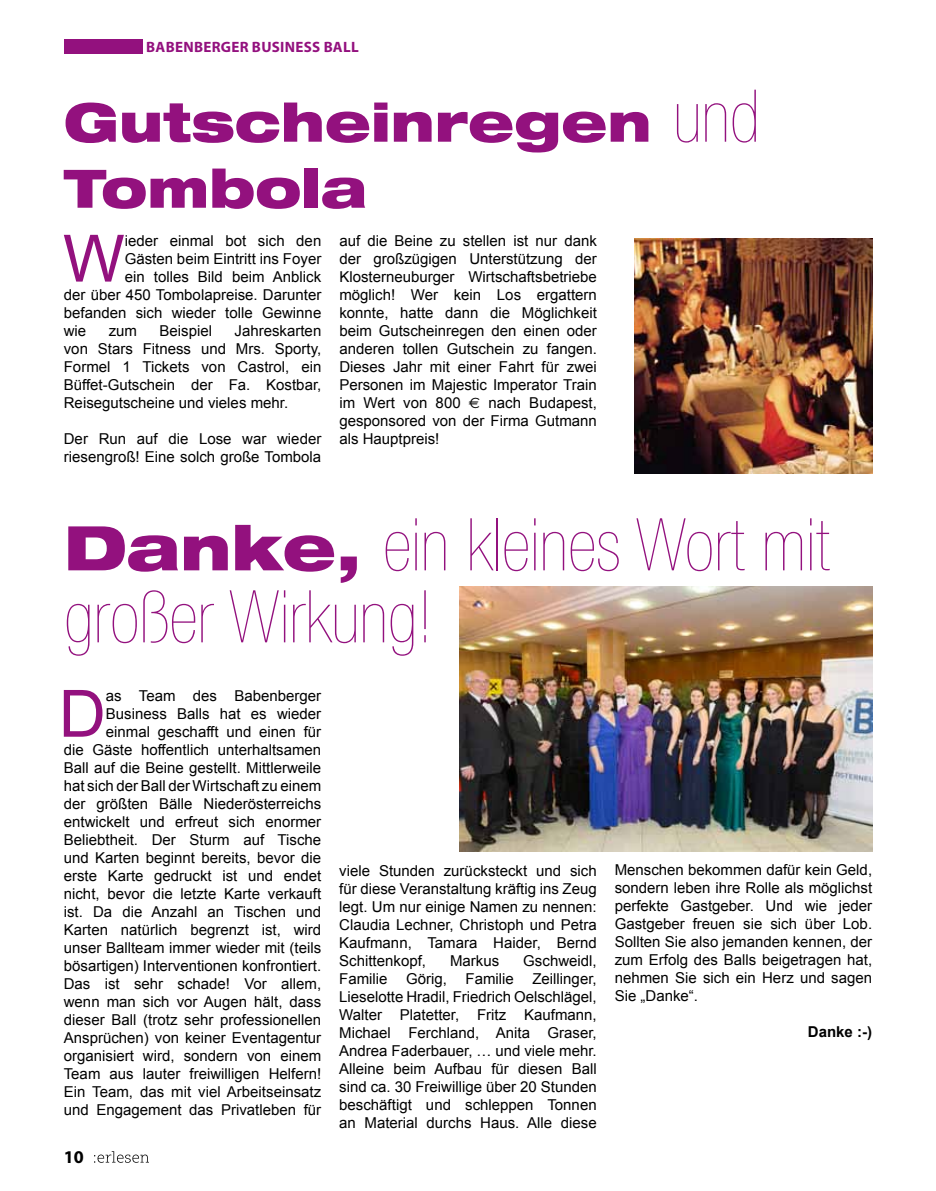
<style>
.page{position:relative;width:936px;height:1191px;background:#fff}
.page>*{position:absolute;margin:0;border:0;box-sizing:border-box;transform-origin:0 0}
.t1{font:900 condensed 72.9px/72px "Helvetica Neue";color:#93117e}
.t2{font:65.25px "Arial";color:#93117e}
.t3{font:900 expanded 52.95px/66px "Helvetica Neue";color:#93117e}
.t4{font:700 18px "Myriad Pro";color:#000}
.t5{font:15px/18px "Arial";color:#000;text-align:justify}
.t6{font:700 15px "Myriad Pro";letter-spacing:.02em;color:#93117e}
.t7{font:700 15px "Arial";color:#000}
.s1{font-stretch:condensed;font-size:72.9px}
.s2{font-family:"Euro Sans"}
.s3{font-stretch:expanded;font-size:61.5px}
</style>
<div class="page">
<svg style="left:94px;top:1151px;width:55px;height:11px"></svg>
<div style="left:64px;top:39px;width:79px;height:15px;background:#93117e"></div>
<img style="left:634px;top:239px;width:238px;height:234px">
<img style="left:459px;top:586px;width:413px;height:265px">
<p class="t6" style="left:136px;top:37px;width:224px">: BABENBERGER BUSINESS BALL</p>
<h3 class="t3" style="left:64px;top:88px;width:697px">Gutscheinregen <span class="s1">und<br></span>Tombola</h3>
<h2 class="t2" style="left:63px;top:216px;width:63px">W</h2>
<p class="t5" style="left:125px;top:231px;width:198px">ieder einmal bot sich den</p>
<p class="t5" style="left:125px;top:249px;width:198px">Gästen beim Eintritt ins Foyer</p>
<p class="t5" style="left:125px;top:267px;width:198px">ein tolles Bild beim Anblick</p>
<p class="t5" style="left:64px;top:285px;width:259px">der über 450 Tombolapreise. Darunter</p>
<p class="t5" style="left:64px;top:303px;width:259px">befanden sich wieder tolle Gewinne</p>
<p class="t5" style="left:64px;top:321px;width:24px">wie</p>
<p class="t5" style="left:109px;top:321px;width:30px">zum</p>
<p class="t5" style="left:159px;top:321px;width:54px">Beispiel</p>
<p class="t5" style="left:64px;top:321px;width:259px;text-indent:171px">Jahreskarten von Stars Fitness und Mrs. Sporty, Formel 1 Tickets von Castrol, ein Büffet-Gutschein der Fa. Kostbar, Reisegutscheine und vieles mehr.</p>
<p class="t5" style="left:64px;top:429px;width:259px">Der Run auf die Lose war wieder riesengroß! Eine solch große Tombola</p>
<p class="t5" style="left:339px;top:231px;width:259px">auf die Beine zu stellen ist nur dank der großzügigen Unterstützung der Klosterneuburger Wirtschaftsbetriebe möglich! Wer kein Los ergattern konnte, hatte dann die Möglichkeit beim Gutscheinregen den einen oder anderen tollen Gutschein zu fangen.<br>Dieses Jahr mit einer Fahrt für zwei Personen im Majestic Imperator Train im Wert von 800 <span class="s2">E</span> nach Budapest, gesponsored von der Firma Gutmann als Hauptpreis!</p>
<h1 class="t1" style="left:64px;top:508px;width:766px"><span class="s3">Danke,</span> ein kleines Wort mit großer Wirkung!</h1>
<h2 class="t2" style="left:59px;top:671px;width:49px">D</h2>
<p class="t5" style="left:64px;top:686px;width:259px;text-align:right">as Team des Babenberger Business Balls hat es wieder einmal geschafft und einen für<br>die Gäste hoffentlich unterhaltsamen Ball auf die Beine gestellt. Mittlerweile hat sich der Ball der Wirtschaft zu einem der größten Bälle Niederösterreichs entwickelt und erfreut sich enormer Beliebtheit. Der Sturm auf Tische und Karten beginnt bereits, bevor die erste Karte gedruckt ist und endet nicht, bevor die letzte Karte verkauft ist. Da die Anzahl an Tischen und Karten natürlich begrenzt ist, wird unser Ballteam immer wieder mit (teils bösartigen) Interventionen konfrontiert.<br>Das ist sehr schade! Vor allem, wenn man sich vor Augen hält, dass dieser Ball (trotz sehr professionellen Ansprüchen) von keiner Eventagentur organisiert wird, sondern von einem Team aus lauter freiwilligen Helfern!<br>Ein Team, das mit viel Arbeitseinsatz und Engagement das Privatleben für</p>
<p class="t4" style="left:64px;top:1145px;width:21px">10</p>
<p class="t5" style="left:339px;top:862px;width:259px">viele Stunden zurücksteckt und sich für diese Veranstaltung kräftig ins Zeug legt. Um nur einige Namen zu nennen:<br>Claudia Lechner, Christoph und Petra Kaufmann, Tamara Haider, Bernd Schittenkopf,</p>
<p class="t5" style="left:339px;top:952px;width:259px;text-indent:184px">Gschweidl, Familie Görig, Familie Zeillinger, Lieselotte Hradil, Friedrich Oelschlägel, Walter Platetter, Fritz Kaufmann, Michael Ferchland, Anita Graser, Andrea Faderbauer, … und viele mehr.<br>Alleine beim Aufbau für diesen Ball sind ca. 30 Freiwillige über 20 Stunden beschäftigt und schleppen Tonnen an Material durchs Haus. Alle diese</p>
<p class="t5" style="left:450px;top:952px;width:51px">Markus</p>
<p class="t5" style="left:614px;top:861px;width:259px">Menschen bekommen dafür kein Geld, sondern leben ihre Rolle als möglichst perfekte Gastgeber. Und wie jeder Gastgeber freuen sie sich über Lob.<br>Sollten Sie also jemanden kennen, der zum Erfolg des Balls beigetragen hat, nehmen Sie sich ein Herz und sagen Sie „Danke“.</p>
<p class="t7" style="left:807px;top:1022px;width:66px">Danke :-)</p>
</div>
